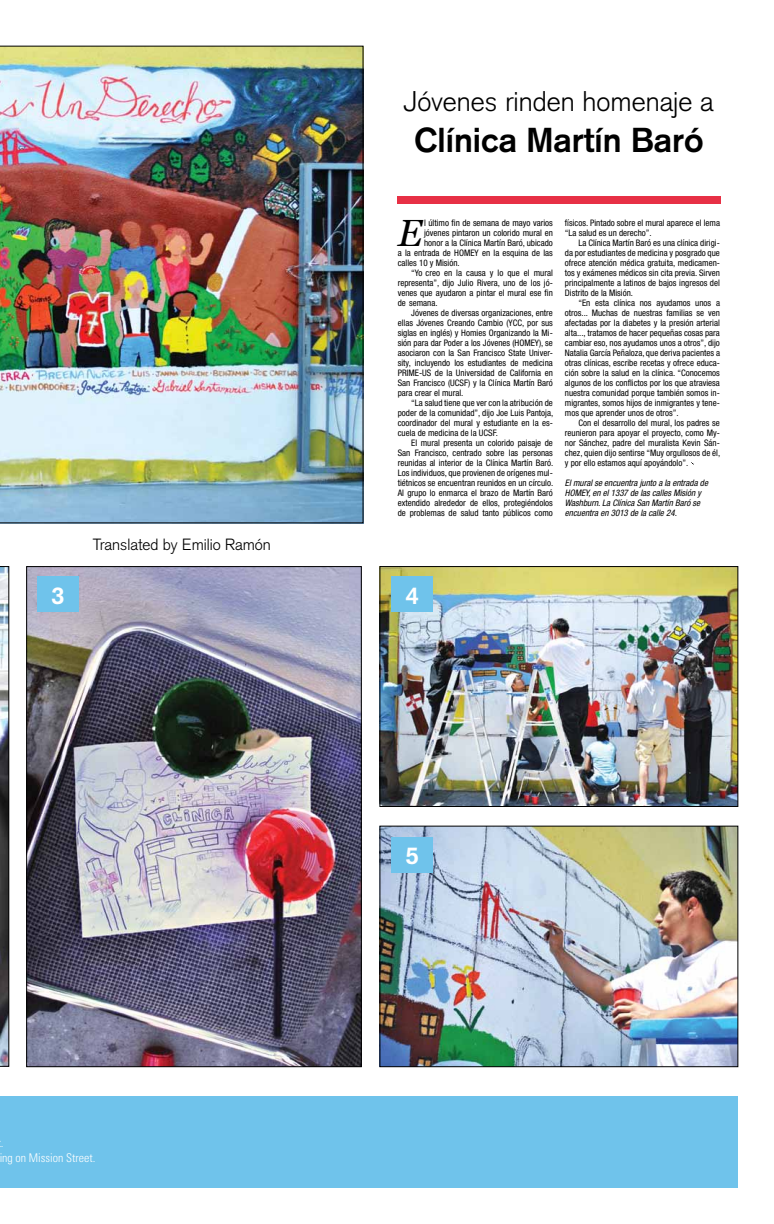
<style>
.page{position:relative;width:774px;height:1224px;background:#fff}
.page>*{position:absolute;margin:0;border:0;box-sizing:border-box;transform-origin:0 0}
.t1{font:italic 37.9px "Georgia";color:#000}
.t2{font:700 34px "Akzidenz Grotesk";color:#000}
.t3{font:300 28px "Akzidenz Grotesk";color:#000}
.t4{font:700 24px "Akzidenz Grotesk";color:#fff}
.t5{font:300 16px "Akzidenz Grotesk";color:#000}
.t6{font:300 condensed 12px/15px "Univers";color:#fff}
.t7{font:condensed 9px/10px "Helvetica Neue LT Pro";color:#000;text-align:justify}
.t8{font:italic condensed 9px/10px "Helvetica Neue LT Pro";color:#000}
</style>
<div class="page">
<div style="left:0;top:1096px;width:738px;height:92px;background:#6fc3eb"></div>
<img style="left:0;top:46px;width:363px;height:477px">
<img style="left:382px;top:568px;width:354px;height:237px">
<div style="left:380px;top:566px;width:358px;height:241px;border:1px solid #000"></div>
<svg style="left:0;top:566px;width:9px;height:500px;background:#676b70"></svg>
<img style="left:29px;top:568px;width:330px;height:497px">
<img style="left:382px;top:828px;width:354px;height:237px">
<div style="left:380px;top:826px;width:358px;height:241px;border:1px solid #000"></div>
<div style="left:397px;top:196px;width:324px;height:8px;background:#e73045"></div>
<div style="left:37px;top:576px;width:41px;height:36px;background:#6fc3eb"></div>
<div style="left:392px;top:576px;width:41px;height:36px;background:#6fc3eb"></div>
<div style="left:392px;top:837px;width:41px;height:36px;background:#6fc3eb"></div>
<h3 class="t3" style="left:404px;top:85px;width:311px">Jóvenes rinden homenaje a</h3>
<h2 class="t2" style="left:414px;top:120px;width:291px">Clínica Martín Baró</h2>
<h3 class="t5" style="left:93px;top:535px;width:180px">Translated by Emilio Ramón</h3>
<h1 class="t1" style="left:398px;top:209px;width:26px">E</h1>
<p class="t7" style="left:424px;top:218px;width:130px">l último fin de semana de mayo varios</p>
<p class="t7" style="left:424px;top:228px;width:130px">jóvenes pintaron un colorido mural en</p>
<p class="t7" style="left:424px;top:238px;width:130px">honor a la Clínica Martín Baró, ubicado</p>
<p class="t7" style="left:398px;top:248px;width:157px">a la entrada de HOMEY en la esquina de las</p>
<p class="t7" style="left:398px;top:258px;width:63px">calles 10 y Misión.</p>
<p class="t7" style="left:411px;top:268px;width:143px">“Yo creo en la causa y lo que el mural</p>
<p class="t7" style="left:398px;top:278px;width:157px">representa”, dijo Julio Rivera, uno de los jó-</p>
<p class="t7" style="left:398px;top:288px;width:157px">venes que ayudaron a pintar el mural ese fin</p>
<p class="t7" style="left:398px;top:298px;width:41px">de semana.</p>
<p class="t7" style="left:411px;top:308px;width:143px">Jóvenes de diversas organizaciones, entre</p>
<p class="t7" style="left:398px;top:318px;width:157px">ellas Jóvenes Creando Cambio (YCC, por sus</p>
<p class="t7" style="left:398px;top:328px;width:157px">siglas en inglés) y Homies Organizando la Mi-</p>
<p class="t7" style="left:398px;top:338px;width:157px">sión para dar Poder a los Jóvenes (HOMEY), se</p>
<p class="t7" style="left:398px;top:348px;width:157px">asociaron con la San Francisco State Univer-</p>
<p class="t7" style="left:398px;top:358px;width:157px">sity, incluyendo los estudiantes de medicina</p>
<p class="t7" style="left:398px;top:368px;width:157px">PRIME-US de la Universidad de California en</p>
<p class="t7" style="left:398px;top:378px;width:157px">San Francisco (UCSF) y la Clínica Martín Baró</p>
<p class="t7" style="left:398px;top:388px;width:67px">para crear el mural.</p>
<p class="t7" style="left:411px;top:398px;width:143px">“La salud tiene que ver con la atribución de</p>
<p class="t7" style="left:398px;top:408px;width:157px">poder de la comunidad”, dijo Joe Luis Pantoja,</p>
<p class="t7" style="left:398px;top:418px;width:157px">coordinador del mural y estudiante en la es-</p>
<p class="t7" style="left:398px;top:428px;width:102px">cuela de medicina de la UCSF.</p>
<p class="t7" style="left:411px;top:438px;width:143px">El mural presenta un colorido paisaje de</p>
<p class="t7" style="left:398px;top:448px;width:157px">San Francisco, centrado sobre las personas</p>
<p class="t7" style="left:398px;top:458px;width:157px">reunidas al interior de la Clínica Martín Baró.</p>
<p class="t7" style="left:398px;top:468px;width:157px">Los individuos, que provienen de orígenes mul-</p>
<p class="t7" style="left:398px;top:478px;width:157px">tiétnicos se encuentran reunidos en un círculo.</p>
<p class="t7" style="left:398px;top:488px;width:157px">Al grupo lo enmarca el brazo de Martín Baró</p>
<p class="t7" style="left:398px;top:498px;width:157px">extendido alrededor de ellos, protegiéndolos</p>
<p class="t7" style="left:398px;top:508px;width:157px">de problemas de salud tanto públicos como</p>
<p class="t7" style="left:565px;top:218px;width:157px">físicos. Pintado sobre el mural aparece el lema “La salud es un derecho”.</p>
<p class="t7" style="left:565px;top:238px;width:157px;text-indent:13px">La Clínica Martín Baró es una clínica dirigi&shy;da por estudiantes de medicina y posgrado que ofrece atención médica gratuita, medicamen&shy;tos y exámenes médicos sin cita previa. Sirven principalmente a latinos de bajos ingresos del Distrito de la Misión.</p>
<p class="t7" style="left:565px;top:298px;width:157px;text-indent:13px">“En esta clínica nos ayudamos unos a otros... Muchas de nuestras familias se ven afectadas por la diabetes y la presión arterial alta..., tratamos de hacer pequeñas cosas para cambiar eso, nos ayudamos unos a otros”, dijo Natalia García Peñaloza, que deriva pacientes a otras clínicas, escribe recetas y ofrece educa&shy;ción sobre la salud en la clínica. “Conocemos algunos de los conflictos por los que atraviesa nuestra comunidad porque también somos in&shy;migrantes, somos hijos de inmigrantes y tene&shy;mos que aprender unos de otros”.</p>
<p class="t7" style="left:565px;top:418px;width:157px;text-indent:13px">Con el desarrollo del mural, los padres se reunieron para apoyar el proyecto, como My&shy;nor Sánchez, padre del muralista Kevin Sán&shy;chez, quien dijo sentirse “Muy orgullosos de él, y por ello estamos aquí apoyándolo”.</p>
<p class="t8" style="left:565px;top:478px;width:145px">El mural se encuentra junto a la entrada de HOMEY, en el 1337 de las calles Misión y Washburn. La Clínica San Martín Baró se encuentra en 3013 de la calle 24.</p>
<h3 class="t4" style="left:51px;top:581px;width:15px">3</h3>
<h3 class="t4" style="left:406px;top:581px;width:15px">4</h3>
<h3 class="t4" style="left:406px;top:841px;width:15px">5</h3>
<h3 class="t6" style="left:0;top:1135px;width:97px">.<br>ing on Mission Street.</h3>
</div>
